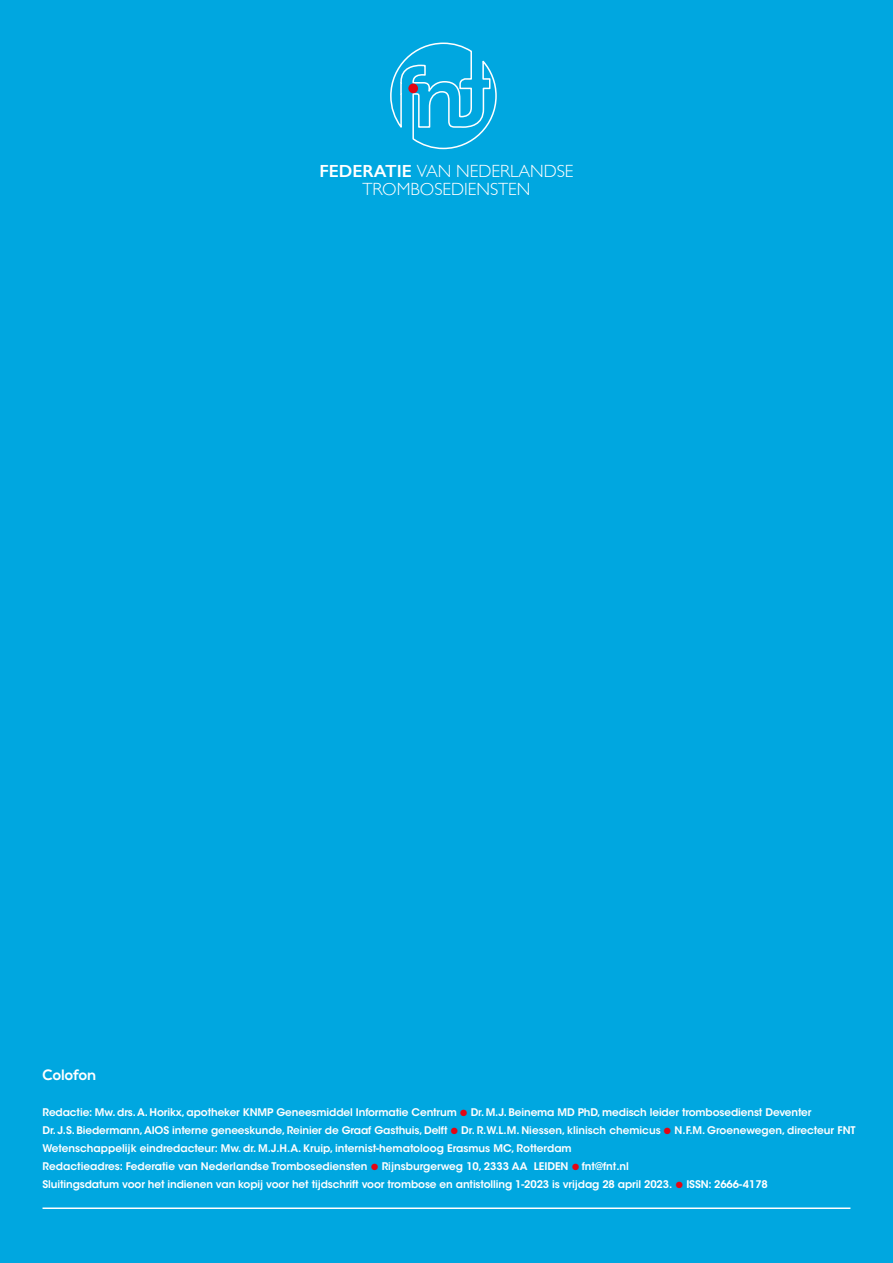
<style>
.page{position:relative;width:893px;height:1263px;background:#00a7e0}
.page>*{position:absolute;margin:0;border:0;box-sizing:border-box;transform-origin:0 0}
.t1{font:300 17.7px/18.3px "Gill Sans";color:#fff;text-align:center}
.t2{font:700 15px "Nexa";color:#fff}
.t3{font:600 10.5px/18px "ITC Avant Garde Std";letter-spacing:-.01em;color:#fff}
.s1{font-weight:600}
.s2{color:#e30613}
</style>
<div class="page">
<svg style="left:390px;top:43px;width:107px;height:107px"></svg>
<div style="left:408px;top:83px;width:10px;height:10px;background:#e30613;border-radius:50%"></div>
<hr style="left:43px;top:1207px;width:807px;height:2px;background:#fff">
<h1 class="t1" style="left:319px;top:161px;width:256px"><span class="s1">FEDERATIE</span> VAN NEDERLANDSE<br>TROMBOSEDIENSTEN</h1>
<h2 class="t2" style="left:43px;top:1066px;width:55px">Colofon</h2>
<p class="t3" style="left:43px;top:1103px;width:815px">Redactie: Mw. drs. A. Horikx, apotheker KNMP Geneesmiddel Informatie Centrum <span class="s2">●</span> Dr. M.J. Beinema MD PhD, medisch leider trombosedienst Deventer<br>Dr. J.S. Biedermann, AIOS interne geneeskunde, Reinier de Graaf Gasthuis, Delft <span class="s2">●</span> Dr. R.W.L.M. Niessen, klinisch chemicus <span class="s2">●</span> N.F.M. Groenewegen, directeur FNT Wetenschappelijk eindredacteur: Mw. dr. M.J.H.A. Kruip, internist-hematoloog Erasmus MC, Rotterdam<br>Redactieadres: Federatie van Nederlandse Trombosediensten <span class="s2">●</span> Rijnsburgerweg 10, 2333 AA LEIDEN <span class="s2">●</span> fnt@fnt.nl<br>Sluitingsdatum voor het indienen van kopij voor het tijdschrift voor trombose en antistolling 1-2023 is vrijdag 28 april 2023. <span class="s2">●</span> ISSN: 2666-4178</p>
</div>
